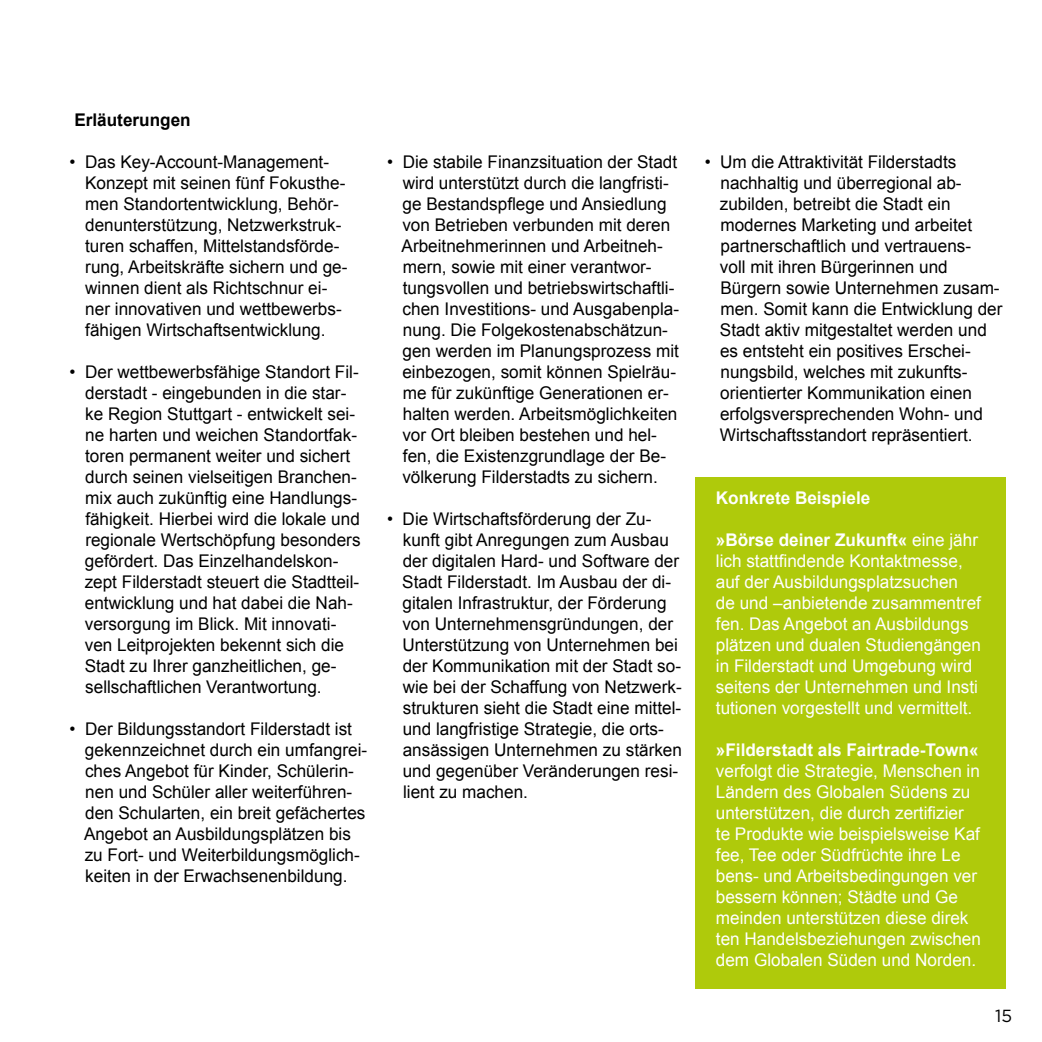
<style>
.page{position:relative;width:1042px;height:1042px;background:#fff}
.page>*{position:absolute;margin:0;border:0;box-sizing:border-box;transform-origin:0 0}
.t1{font:17.5px/21px "Arial";color:#000}
.t2{font:17.5px/21px "Arial";color:#fff}
.t3{font:700 17.5px "Arial";color:#fff}
.t4{font:700 17.5px "Arial";color:#000}
.t5{font:17.5px "Gotham";color:#000}
.s1{font-weight:400}
</style>
<div class="page">
<div style="left:694px;top:477px;width:311px;height:511px;background:#afca0b"></div>
<p class="t4" style="left:74px;top:108px;width:118px">Erläuterungen</p>
<p class="t1" style="left:85px;top:152px;width:264px;text-indent:-16px">• Das Key-Account-Management-Konzept mit seinen fünf Fokusthe&shy;men Standortentwicklung, Behör&shy;denunterstützung, Netzwerkstruk&shy;turen schaffen, Mittelstandsförde&shy;rung, Arbeitskräfte sichern und ge&shy;winnen dient als Richtschnur ei&shy;ner innovativen und wettbewerbs&shy;fähigen Wirtschaftsentwicklung.</p>
<p class="t1" style="left:85px;top:362px;width:277px;text-indent:-15px">• Der wettbewerbsfähige Standort Fil&shy;derstadt - eingebunden in die star&shy;ke Region Stuttgart - entwickelt sei&shy;ne harten und weichen Standortfak&shy;toren permanent weiter und sichert durch seinen vielseitigen Branchen&shy;mix auch zukünftig eine Handlungs&shy;fähigkeit. Hierbei wird die lokale und regionale Wertschöpfung besonders gefördert. Das Einzelhandelskon&shy;zept Filderstadt steuert die Stadtteil&shy;entwicklung und hat dabei die Nah&shy;versorgung im Blick. Mit innovati&shy;ven Leitprojekten bekennt sich die Stadt zu Ihrer ganzheitlichen, ge&shy;sellschaftlichen Verantwortung.</p>
<p class="t1" style="left:84px;top:719px;width:285px;text-indent:-14px">• Der Bildungsstandort Filderstadt ist gekennzeichnet durch ein umfangrei&shy;ches Angebot für Kinder, Schülerin&shy;nen und Schüler aller weiterführen&shy;den Schularten, ein breit gefächertes Angebot an Ausbildungsplätzen bis zu Fort- und Weiterbildungsmöglich&shy;keiten in der Erwachsenenbildung.</p>
<p class="t1" style="left:401px;top:152px;width:279px;text-indent:-14px">• Die stabile Finanzsituation der Stadt wird unterstützt durch die langfristi&shy;ge Bestandspflege und Ansiedlung von Betrieben verbunden mit deren Arbeitnehmerinnen und Arbeitneh&shy;mern, sowie mit einer verantwor&shy;tungsvollen und betriebswirtschaftli&shy;chen Investitions- und Ausgabenpla&shy;nung. Die Folgekostenabschätzun&shy;gen werden im Planungsprozess mit einbezogen, somit können Spielräu&shy;me für zukünftige Generationen er&shy;halten werden. Arbeitsmöglichkeiten vor Ort bleiben bestehen und hel&shy;fen, die Existenzgrundlage der Be&shy;völkerung Filderstadts zu sichern.</p>
<p class="t1" style="left:402px;top:509px;width:281px;text-indent:-15px">• Die Wirtschaftsförderung der Zu&shy;kunft gibt Anregungen zum Ausbau der digitalen Hard- und Software der Stadt Filderstadt. Im Ausbau der di&shy;gitalen Infrastruktur, der Förderung von Unternehmensgründungen, der Unterstützung von Unternehmen bei der Kommunikation mit der Stadt so&shy;wie bei der Schaffung von Netzwerk&shy;strukturen sieht die Stadt eine mittel&shy;und langfristige Strategie, die orts&shy;ansässigen Unternehmen zu stärken und gegenüber Veränderungen resi&shy;lient zu machen.</p>
<p class="t1" style="left:720px;top:152px;width:284px;text-indent:-15px">• Um die Attraktivität Filderstadts nachhaltig und überregional ab&shy;zubilden, betreibt die Stadt ein modernes Marketing und arbeitet partnerschaftlich und vertrauens-<br>voll mit ihren Bürgerinnen und Bürgern sowie Unternehmen zusam&shy;men. Somit kann die Entwicklung der Stadt aktiv mitgestaltet werden und es entsteht ein positives Erschei&shy;nungsbild, welches mit zukunfts&shy;orientierter Kommunikation einen erfolgsversprechenden Wohn- und Wirtschaftsstandort repräsentiert.</p>
<p class="t3" style="left:716px;top:486px;width:156px">Konkrete Beispiele</p>
<p class="t3" style="left:716px;top:528px;width:264px">»Börse deiner Zukunft« <span class="s1">eine jähr</span></p>
<p class="t2" style="left:716px;top:551px;width:248px">lich stattfindende Kontaktmesse,</p>
<p class="t2" style="left:716px;top:572px;width:267px">auf der Ausbildungsplatzsuchen de und –anbietende zusammentref fen. Das Angebot an Ausbildungs plätzen und dualen Studiengängen in Filderstadt und Umgebung wird seitens der Unternehmen und Insti tutionen vorgestellt und vermittelt.</p>
<p class="t3" style="left:716px;top:738px;width:264px">»Filderstadt als Fairtrade-Town«</p>
<p class="t2" style="left:716px;top:761px;width:266px">verfolgt die Strategie, Menschen in<br>Ländern des Globalen Südens zu</p>
<p class="t2" style="left:716px;top:803px;width:249px">unterstützen, die durch zertifizier</p>
<p class="t2" style="left:716px;top:824px;width:267px">te Produkte wie beispielsweise Kaf fee, Tee oder Südfrüchte ihre Le bens- und Arbeitsbedingungen ver bessern können; Städte und Ge meinden unterstützen diese direk ten Handelsbeziehungen zwischen dem Globalen Süden und Norden.</p>
<p class="t5" style="left:995px;top:1004px;width:18px">15</p>
</div>
